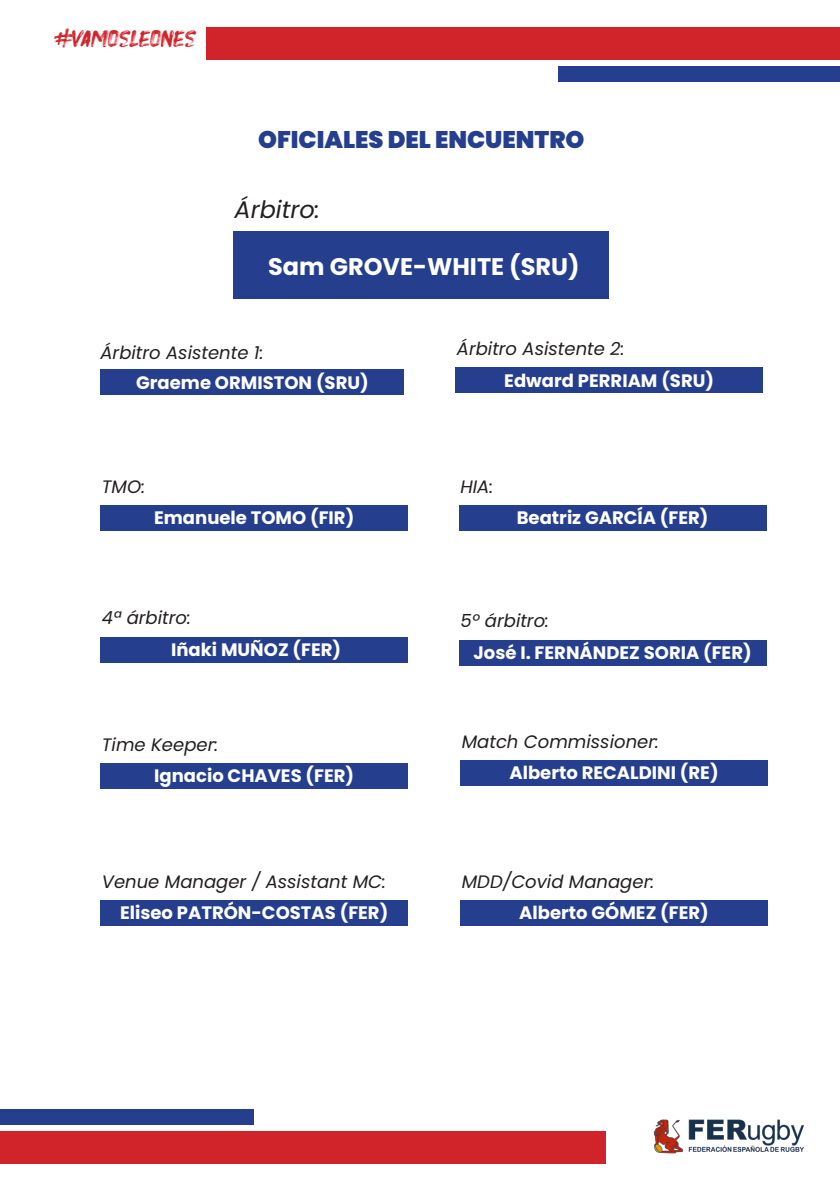
<style>
.page{position:relative;width:840px;height:1191px;background:#fff}
.page>*{position:absolute;margin:0;border:0;box-sizing:border-box;transform-origin:0 0}
.t1{font:900 24px "Poppins";color:#253f8e}
.t2{font:700 24px "Poppins";color:#fff}
.t3{font:24px "Strive";color:#d1232a}
.t4{font:italic 24px "Poppins";color:#231f20}
.t5{font:700 18px "Poppins";color:#fff}
.t6{font:italic 18px "Poppins";color:#231f20}
</style>
<div class="page">
<div style="left:0;top:1131px;width:605px;height:32px;background:#d1232a"></div>
<div style="left:0;top:1109px;width:253px;height:15px;background:#253f8e"></div>
<div style="left:206px;top:27px;width:633px;height:32px;background:#d1232a"></div>
<div style="left:558px;top:66px;width:281px;height:15px;background:#253f8e"></div>
<img style="left:654px;top:1119px;width:150px;height:35px">
<div style="left:233px;top:231px;width:375px;height:68px;background:#253f8e"></div>
<div style="left:100px;top:370px;width:304px;height:25px;background:#253f8e"></div>
<div style="left:455px;top:367px;width:307px;height:26px;background:#253f8e"></div>
<div style="left:100px;top:637px;width:307px;height:25px;background:#253f8e"></div>
<div style="left:458px;top:640px;width:307px;height:25px;background:#253f8e"></div>
<div style="left:460px;top:900px;width:307px;height:25px;background:#253f8e"></div>
<div style="left:100px;top:763px;width:307px;height:25px;background:#253f8e"></div>
<div style="left:460px;top:760px;width:307px;height:26px;background:#253f8e"></div>
<div style="left:100px;top:900px;width:307px;height:25px;background:#253f8e"></div>
<div style="left:100px;top:505px;width:307px;height:26px;background:#253f8e"></div>
<div style="left:458px;top:505px;width:307px;height:26px;background:#253f8e"></div>
<h1 class="t3" style="left:55px;top:20px;width:141px">#VAMOSLEONES</h1>
<p class="t1" style="left:258px;top:126px;width:327px">OFICIALES DEL ENCUENTRO</p>
<p class="t4" style="left:234px;top:196px;width:87px">Árbitro:</p>
<p class="t2" style="left:268px;top:252px;width:313px">Sam GROVE-WHITE (SRU)</p>
<p class="t6" style="left:456px;top:338px;width:169px">Árbitro Asistente 2:</p>
<p class="t6" style="left:100px;top:342px;width:164px">Árbitro Asistente 1:</p>
<p class="t5" style="left:136px;top:372px;width:234px">Graeme ORMISTON (SRU)</p>
<p class="t5" style="left:504px;top:370px;width:211px">Edward PERRIAM (SRU)</p>
<p class="t6" style="left:102px;top:476px;width:45px">TMO:</p>
<p class="t6" style="left:460px;top:476px;width:34px">HIA:</p>
<p class="t5" style="left:154px;top:508px;width:201px">Emanuele TOMO (FIR)</p>
<p class="t5" style="left:516px;top:508px;width:193px">Beatriz GARCÍA (FER)</p>
<p class="t6" style="left:102px;top:608px;width:90px">4ª árbitro:</p>
<p class="t6" style="left:460px;top:610px;width:90px">5º árbitro:</p>
<p class="t5" style="left:171px;top:639px;width:171px">Iñaki MUÑOZ (FER)</p>
<p class="t5" style="left:473px;top:642px;width:279px">José I. FERNÁNDEZ SORIA (FER)</p>
<p class="t6" style="left:102px;top:734px;width:118px">Time Keeper:</p>
<p class="t6" style="left:461px;top:731px;width:198px">Match Commissioner:</p>
<p class="t5" style="left:154px;top:765px;width:201px">Ignacio CHAVES (FER)</p>
<p class="t5" style="left:509px;top:762px;width:210px">Alberto RECALDINI (RE)</p>
<p class="t6" style="left:102px;top:871px;width:285px">Venue Manager / Assistant MC:</p>
<p class="t6" style="left:461px;top:871px;width:194px">MDD/Covid Manager:</p>
<p class="t5" style="left:120px;top:902px;width:269px">Eliseo PATRÓN-COSTAS (FER)</p>
<p class="t5" style="left:519px;top:902px;width:191px">Alberto GÓMEZ (FER)</p>
</div>
